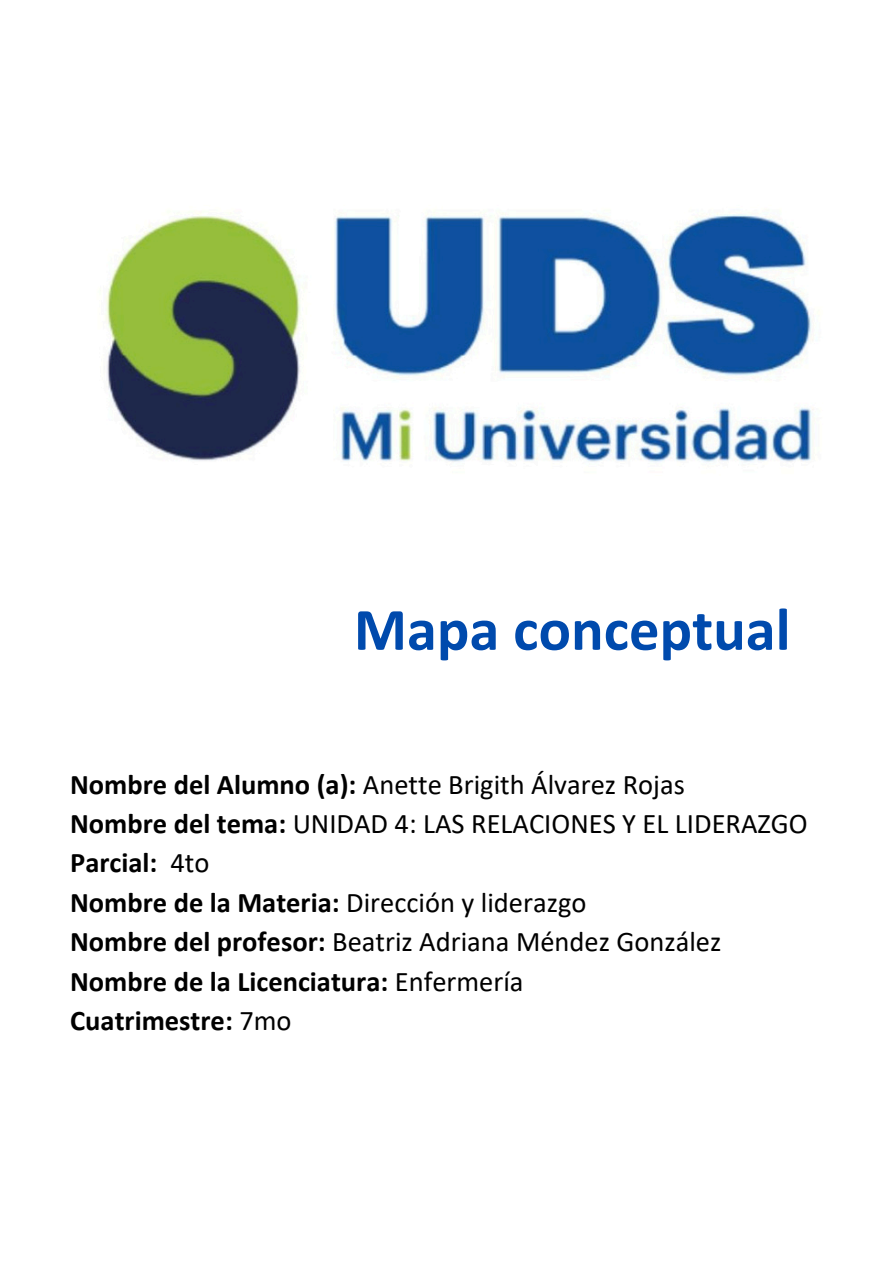
<style>
.page{position:relative;width:894px;height:1264px;background:#fff}
.page>*{position:absolute;margin:0;border:0;box-sizing:border-box;transform-origin:0 0}
.t1{font:700 60.6px "Calibri";color:#004aad}
.t2{font:28.5px "Calibri";color:#000}
.t3{font:700 28.5px "Calibri";color:#000}
.s1{font-weight:700}
.s2{font-weight:400}
</style>
<div class="page">
<img style="left:105px;top:212px;width:708px;height:250px">
<p class="t1" style="left:354px;top:604px;width:438px">Mapa conceptual</p>
<h1 class="t2" style="left:70px;top:772px;width:616px"><span class="s1">Nombre del Alumno (a):</span> Anette Brigith Álvarez Rojas</h1>
<p class="t2" style="left:70px;top:811px;width:739px"><span class="s1">Nombre del tema:</span> UNIDAD 4: LAS RELACIONES Y EL LIDERAZGO</p>
<p class="t3" style="left:70px;top:851px;width:141px">Parcial: <span class="s2">4to</span></p>
<p class="t2" style="left:70px;top:890px;width:517px"><span class="s1">Nombre de la Materia:</span> Dirección y liderazgo</p>
<p class="t2" style="left:70px;top:929px;width:652px"><span class="s1">Nombre del profesor:</span> Beatriz Adriana Méndez González</p>
<p class="t3" style="left:70px;top:969px;width:455px">Nombre de la Licenciatura: <span class="s2">Enfermería</span></p>
<p class="t3" style="left:70px;top:1008px;width:223px">Cuatrimestre: <span class="s2">7mo</span></p>
</div>
